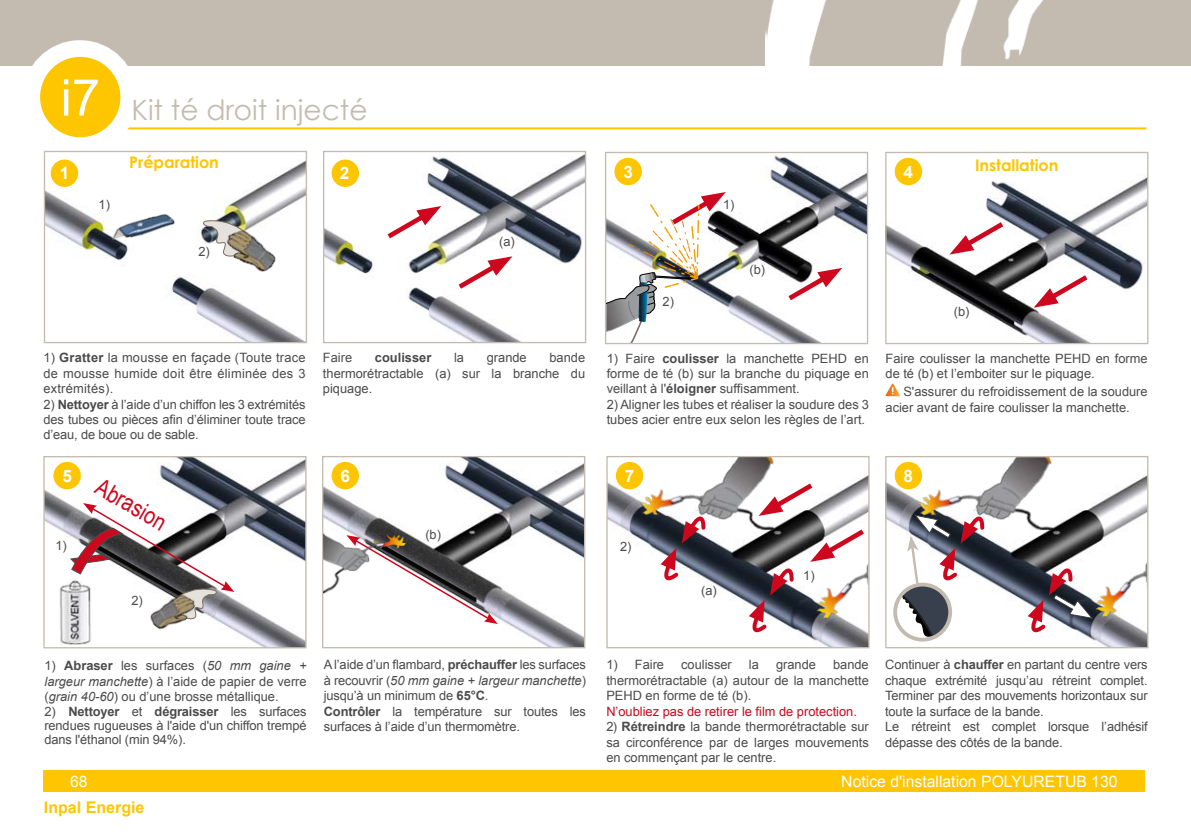
<style>
.page{position:relative;width:1191px;height:840px;background:#fff}
.page>*{position:absolute;margin:0;border:0;box-sizing:border-box;transform-origin:0 0}
.t1{font:28px "Century Gothic";color:#c3bbaf}
.t2{font:24px "Arial Narrow";color:#cd071e}
.t3{font:700 17.2px "Arial";color:#fff}
.t4{font:700 16px "Century Gothic";color:#fdc600}
.t5{font:700 16px "Arial";color:#fdc600}
.t6{font:15.8px "Arial";color:#fff}
.t7{font:12.8px/15.4px "Arial";color:#4b4b4d;text-align:justify}
.t8{font:12.8px "Arial";color:#cd071e}
.t9{font:700 12.8px "Arial";color:#4b4b4d}
.s1{font-weight:700}
.s2{font-style:italic}
</style>
<div class="page">
<div style="left:0;top:0;width:1191px;height:66px;background:#c3bbaf"></div>
<img style="left:765px;top:0;width:278px;height:66px">
<div style="left:43px;top:770px;width:1102px;height:21px;background:#fdc600"></div>
<hr style="left:43px;top:127px;width:1103px;height:2px;background:#fdc600">
<div style="left:23px;top:40px;width:114px;height:115px;border:40px solid #fff;border-radius:50%"></div>
<div style="left:40px;top:57px;width:80px;height:80px;background:#fdc600;border-radius:50%"></div>
<img style="left:616px;top:155px;width:250px;height:187px">
<div style="left:605px;top:152px;width:263px;height:192px;border:1px solid #c3bbaf"></div>
<img style="left:46px;top:153px;width:259px;height:188px">
<div style="left:44px;top:151px;width:263px;height:192px;border:1px solid #c3bbaf"></div>
<img style="left:325px;top:154px;width:259px;height:187px">
<div style="left:323px;top:151px;width:263px;height:192px;border:1px solid #c3bbaf"></div>
<div style="left:51px;top:159px;width:27px;height:28px;background:#fdc600;border-radius:50%"></div>
<div style="left:331px;top:159px;width:28px;height:28px;background:#fdc600;border-radius:50%"></div>
<div style="left:614px;top:158px;width:28px;height:27px;background:#fdc600;border-radius:50%"></div>
<svg style="left:382px;top:206px;width:59px;height:37px"></svg>
<svg style="left:201px;top:220px;width:22px;height:44px"></svg>
<img style="left:223px;top:218px;width:61px;height:61px">
<svg style="left:453px;top:256px;width:59px;height:37px"></svg>
<img style="left:102px;top:188px;width:79px;height:78px">
<svg style="left:783px;top:268px;width:59px;height:36px"></svg>
<img style="left:887px;top:157px;width:259px;height:185px">
<div style="left:885px;top:152px;width:263px;height:192px;border:1px solid #c3bbaf"></div>
<svg style="left:885px;top:383px;width:15px;height:13px"></svg>
<div style="left:894px;top:158px;width:28px;height:27px;background:#fdc600;border-radius:50%"></div>
<svg style="left:606px;top:192px;width:120px;height:151px"></svg>
<svg style="left:1033px;top:271px;width:59px;height:36px"></svg>
<svg style="left:949px;top:218px;width:59px;height:36px"></svg>
<img style="left:608px;top:457px;width:259px;height:189px">
<div style="left:606px;top:455px;width:263px;height:193px;border:1px solid #c3bbaf"></div>
<svg style="left:774px;top:479px;width:43px;height:36px"></svg>
<svg style="left:746px;top:556px;width:49px;height:84px"></svg>
<svg style="left:658px;top:530px;width:63px;height:59px"></svg>
<img style="left:811px;top:630px;width:27px;height:11px">
<img style="left:620px;top:499px;width:27px;height:32px">
<div style="left:616px;top:461px;width:27px;height:28px;background:#fdc600;border-radius:50%"></div>
<img style="left:636px;top:457px;width:138px;height:73px">
<img style="left:887px;top:457px;width:259px;height:189px">
<div style="left:885px;top:455px;width:263px;height:193px;border:1px solid #c3bbaf"></div>
<img style="left:1089px;top:629px;width:28px;height:12px">
<img style="left:899px;top:499px;width:15px;height:5px">
<div style="left:894px;top:461px;width:28px;height:28px;background:#fdc600;border-radius:50%"></div>
<img style="left:1081px;top:524px;width:66px;height:105px">
<svg style="left:1025px;top:556px;width:69px;height:84px"></svg>
<img style="left:914px;top:457px;width:139px;height:73px">
<img style="left:803px;top:525px;width:65px;height:105px">
<svg style="left:895px;top:504px;width:105px;height:135px"></svg>
<img style="left:45px;top:458px;width:259px;height:188px">
<div style="left:43px;top:456px;width:263px;height:192px;border:1px solid #c3bbaf"></div>
<div style="left:53px;top:461px;width:28px;height:28px;background:#fdc600;border-radius:50%"></div>
<img style="left:324px;top:457px;width:259px;height:189px">
<div style="left:322px;top:455px;width:263px;height:193px;border:1px solid #c3bbaf"></div>
<div style="left:331px;top:461px;width:28px;height:28px;background:#fdc600;border-radius:50%"></div>
<img style="left:52px;top:578px;width:40px;height:66px">
<img style="left:61px;top:508px;width:9px;height:109px">
<svg style="left:70px;top:503px;width:164px;height:120px"></svg>
<img style="left:142px;top:583px;width:56px;height:53px">
<img style="left:346px;top:508px;width:170px;height:110px">
<svg style="left:346px;top:535px;width:152px;height:88px"></svg>
<img style="left:323px;top:521px;width:90px;height:74px">
<h1 class="t1" style="left:61px;top:90px;width:308px"><sup>i7</sup> Kit té droit injecté</h1>
<p class="t4" style="left:129px;top:150px;width:91px">Préparation</p>
<h3 class="t3" style="left:60px;top:162px;width:11px">1</h3>
<h3 class="t3" style="left:340px;top:161px;width:11px">2</h3>
<p class="t7" style="left:99px;top:196px;width:13px">1)</p>
<p class="t7" style="left:198px;top:244px;width:13px">2)</p>
<p class="t7" style="left:499px;top:234px;width:17px">(a)</p>
<p class="t7" style="left:43px;top:350px;width:264px">1) <span class="s1">Gratter</span> la mousse en façade (Toute trace de mousse humide doit être éliminée des 3 extrémités).</p>
<p class="t7" style="left:43px;top:396px;width:264px">2) <span class="s1">Nettoyer</span> à l’aide d’un chiffon les 3 extrémités des tubes ou pièces afin d’éliminer toute trace d’eau, de boue ou de sable.</p>
<h3 class="t3" style="left:62px;top:464px;width:11px">5</h3>
<p class="t7" style="left:55px;top:537px;width:13px">1)</p>
<h2 class="t2" style="left:106px;top:469px;width:79px;rotate:30deg">Abrasion</h2>
<p class="t7" style="left:131px;top:592px;width:13px">2)</p>
<p class="t7" style="left:323px;top:350px;width:264px;text-indent:226px">bande thermorétractable (a) sur la branche du piquage.</p>
<p class="t7" style="left:323px;top:350px;width:31px">Faire</p>
<p class="t9" style="left:375px;top:349px;width:58px">coulisser</p>
<p class="t7" style="left:454px;top:350px;width:11px">la</p>
<p class="t7" style="left:487px;top:350px;width:41px">grande</p>
<h3 class="t3" style="left:340px;top:464px;width:11px">6</h3>
<p class="t7" style="left:425px;top:526px;width:17px">(b)</p>
<h3 class="t3" style="left:623px;top:160px;width:11px">3</h3>
<p class="t7" style="left:723px;top:196px;width:13px">1)</p>
<h3 class="t3" style="left:903px;top:160px;width:11px">4</h3>
<p class="t4" style="left:975px;top:153px;width:85px">Installation</p>
<p class="t7" style="left:662px;top:294px;width:13px">2)</p>
<p class="t7" style="left:749px;top:261px;width:17px">(b)</p>
<p class="t7" style="left:606px;top:350px;width:264px">1) Faire <span class="s1">coulisser</span> la manchette PEHD en forme de té (b) sur la branche du piquage en veillant à l'<span class="s1">éloigner</span> suffisamment.</p>
<p class="t7" style="left:606px;top:396px;width:264px">2) Aligner les tubes et réaliser la soudure des 3 tubes acier entre eux selon les règles de l’art.</p>
<h3 class="t3" style="left:625px;top:464px;width:11px">7</h3>
<p class="t7" style="left:953px;top:304px;width:17px">(b)</p>
<p class="t7" style="left:885px;top:350px;width:264px">Faire coulisser la manchette PEHD en forme de té (b) et l’emboiter sur le piquage.</p>
<p class="t7" style="left:885px;top:384px;width:264px;text-indent:18px">S'assurer du refroidissement de la soudure acier avant de faire coulisser la manchette.</p>
<h3 class="t3" style="left:903px;top:464px;width:11px">8</h3>
<p class="t7" style="left:620px;top:538px;width:13px">2)</p>
<p class="t7" style="left:701px;top:583px;width:17px">(a)</p>
<p class="t7" style="left:803px;top:567px;width:13px">1)</p>
<p class="t7" style="left:44px;top:657px;width:264px">1) <span class="s1">Abraser</span> les surfaces (<span class="s2">50 mm gaine + largeur manchette</span>) à l’aide de papier de verre (<span class="s2">grain 40-60</span>) ou d’une brosse métallique.</p>
<p class="t7" style="left:44px;top:704px;width:264px;line-height:14px">2) <span class="s1">Nettoyer</span> et <span class="s1">dégraisser</span> les surfaces rendues rugueuses à l'aide d'un chiffon trempé dans l'éthanol (min 94%).</p>
<p class="t7" style="left:324px;top:657px;width:264px;text-align:left">A l’aide d’un flambard, <span class="s1">préchauffer</span> les surfaces à recouvrir (<span class="s2">50 mm gaine + largeur manchette</span>) jusqu’à un minimum de <span class="s1">65°C</span>.<br><span class="s1">Contrôler</span> la température sur toutes les surfaces à l’aide d’un thermomètre.</p>
<p class="t7" style="left:606px;top:657px;width:59px">1) Faire</p>
<p class="t7" style="left:681px;top:657px;width:52px">coulisser</p>
<p class="t7" style="left:749px;top:657px;width:11px">la</p>
<p class="t7" style="left:776px;top:657px;width:41px">grande</p>
<p class="t7" style="left:606px;top:657px;width:264px;text-indent:227px">bande thermorétractable (a) autour de la manchette PEHD en forme de té (b).</p>
<p class="t8" style="left:606px;top:702px;width:252px">N’oubliez pas de retirer le film de protection.</p>
<p class="t7" style="left:606px;top:718px;width:264px">2) <span class="s1">Rétreindre</span> la bande thermorétractable sur sa circonférence par de larges mouvements en commençant par le centre.</p>
<p class="t7" style="left:885px;top:657px;width:264px;text-align:left">Continuer à <span class="s1">chauffer</span> en partant du centre vers chaque extrémité jusqu’au rétreint complet.<br>Terminer par des mouvements horizontaux sur toute la surface de la bande.<br>Le rétreint est complet lorsque l’adhésif dépasse des côtés de la bande.</p>
<p class="t6" style="left:70px;top:770px;width:19px">68</p>
<p class="t6" style="left:841px;top:770px;width:278px">Notice d'installation Polyuretub 130</p>
<p class="t5" style="left:44px;top:796px;width:102px">Inpal Energie</p>
</div>
